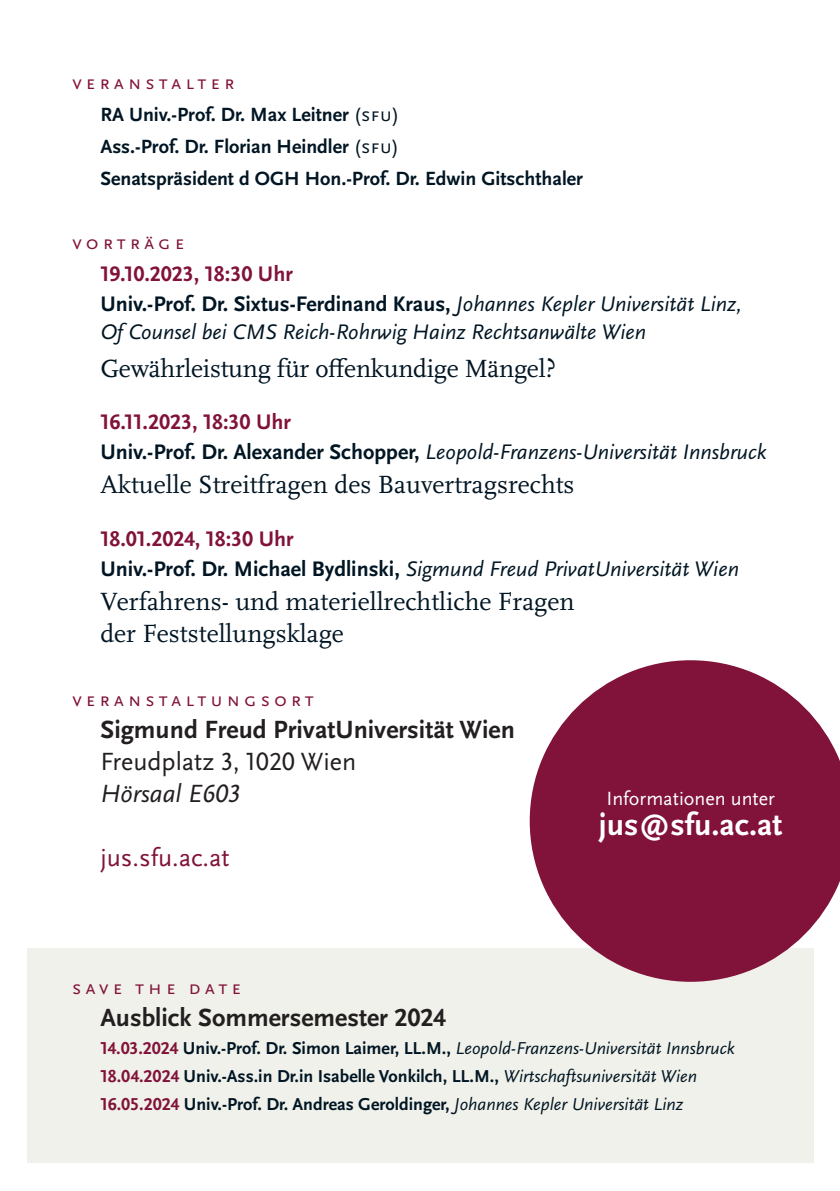
<style>
.page{position:relative;width:840px;height:1191px;background:#fff}
.page>*{position:absolute;margin:0;border:0;box-sizing:border-box;transform-origin:0 0}
.t1{font:700 32px "Scala Sans Pro";color:#fff}
.t2{font:26px "Scala Pro";color:#001523}
.t3{font:700 26px "Scala Sans Pro";color:#231f20}
.t4{font:26px "Scala Sans Pro";color:#231f20}
.t5{font:26px "Scala Sans Pro";color:#81123a}
.t6{font:italic 26px "Scala Sans Pro";color:#231f20}
.t7{font:italic 22px "Scala Sans Pro";color:#001523}
.t8{font:700 22px "Scala Sans Pro";color:#001523}
.t9{font:700 22px "Scala Sans Pro";color:#81123a}
.t10{font:700 20px "Scala Sans Pro";color:#001523}
.t11{font:20px "Scala Sans Pro";letter-spacing:.2em;color:#81123a}
.t12{font:20px "Scala Sans Pro";color:#fff}
.t13{font:700 18px "Scala Sans Pro";color:#001523}
.t14{font:italic 18px "Scala Sans Pro";color:#001523}
.s1{font-weight:400}
.s2{font-weight:400;font-style:italic}
.s3{font-weight:700;font-style:normal}
.s4{font-weight:700;font-style:normal;color:#81123a}
.s5{color:#81123a}
</style>
<div class="page">
<div style="left:27px;top:947px;width:785px;height:215px;background:#f0f1ea"></div>
<svg style="left:529px;top:660px;width:310px;height:321px;fill:#81123a"></svg>
<p class="t11" style="left:72px;top:71px;width:164px">Veranstalter</p>
<p class="t10" style="left:100px;top:103px;width:300px">RA Univ.-Prof. Dr. Max Leitner <span class="s1">(SFU)</span></p>
<p class="t10" style="left:100px;top:135px;width:300px">Ass.-Prof. Dr. Florian Heindler <span class="s1">(SFU)</span></p>
<p class="t10" style="left:100px;top:167px;width:483px">Senatspräsident d OGH Hon.-Prof. Dr. Edwin Gitschthaler</p>
<p class="t11" style="left:72px;top:231px;width:114px">Vorträge</p>
<p class="t9" style="left:100px;top:262px;width:194px">19.10.2023, 18:30 Uhr</p>
<p class="t8" style="left:100px;top:292px;width:642px">Univ.-Prof. Dr. Sixtus-Ferdinand Kraus, <span class="s2">Johannes Kepler Universität Linz,</span></p>
<p class="t7" style="left:100px;top:320px;width:547px">Of Counsel bei CMS Reich-Rohrwig Hainz Rechtsanwälte Wien</p>
<p class="t2" style="left:100px;top:354px;width:457px">Gewährleistung für offenkundige Mängel?</p>
<p class="t9" style="left:100px;top:410px;width:192px">16.11.2023, 18:30 Uhr</p>
<p class="t7" style="left:100px;top:440px;width:667px"><span class="s3">Univ.-Prof. Dr. Alexander Schopper,</span> Leopold-Franzens-Universität Innsbruck</p>
<p class="t2" style="left:100px;top:470px;width:475px">Aktuelle Streitfragen des Bauvertragsrechts</p>
<p class="t9" style="left:100px;top:526px;width:195px">18.01.2024, 18:30 Uhr</p>
<p class="t7" style="left:100px;top:556px;width:639px"><span class="s3">Univ.-Prof. Dr. Michael Bydlinski,</span> Sigmund Freud PrivatUniversität Wien</p>
<p class="t2" style="left:100px;top:586px;width:475px">Verfahrens- und materiellrechtliche Fragen</p>
<p class="t2" style="left:100px;top:618px;width:245px">der Feststellungsklage</p>
<p class="t11" style="left:72px;top:687px;width:243px">Veranstaltu ngsort</p>
<p class="t3" style="left:100px;top:714px;width:415px">Sigmund Freud PrivatUniversität Wien</p>
<p class="t4" style="left:100px;top:746px;width:257px">Freudplatz 3, 1020 Wien</p>
<p class="t6" style="left:100px;top:778px;width:142px">Hörsaal E603</p>
<p class="t5" style="left:100px;top:842px;width:130px">jus.sfu.ac.at</p>
<p class="t12" style="left:606px;top:787px;width:170px">Informationen unter</p>
<p class="t1" style="left:598px;top:806px;width:185px">jus@sfu.ac.at</p>
<p class="t11" style="left:72px;top:975px;width:170px">S ave the date</p>
<p class="t3" style="left:100px;top:1002px;width:346px">Ausblick Sommersemester 2024</p>
<p class="t14" style="left:100px;top:1037px;width:635px"><span class="s4">14.03.2024</span> <span class="s3">Univ.-Prof. Dr. Simon Laimer, LL.M.,</span> Leopold-Franzens-Universität Innsbruck</p>
<p class="t13" style="left:100px;top:1065px;width:598px"><span class="s5">18.04.2024</span> Univ.-Ass.in Dr.in Isabelle Vonkilch, LL.M., <span class="s2">Wirtschaftsuniversität Wien</span></p>
<p class="t13" style="left:100px;top:1093px;width:584px"><span class="s5">16.05.2024</span> Univ.-Prof. Dr. Andreas Geroldinger, <span class="s2">Johannes Kepler Universität Linz</span></p>
</div>
